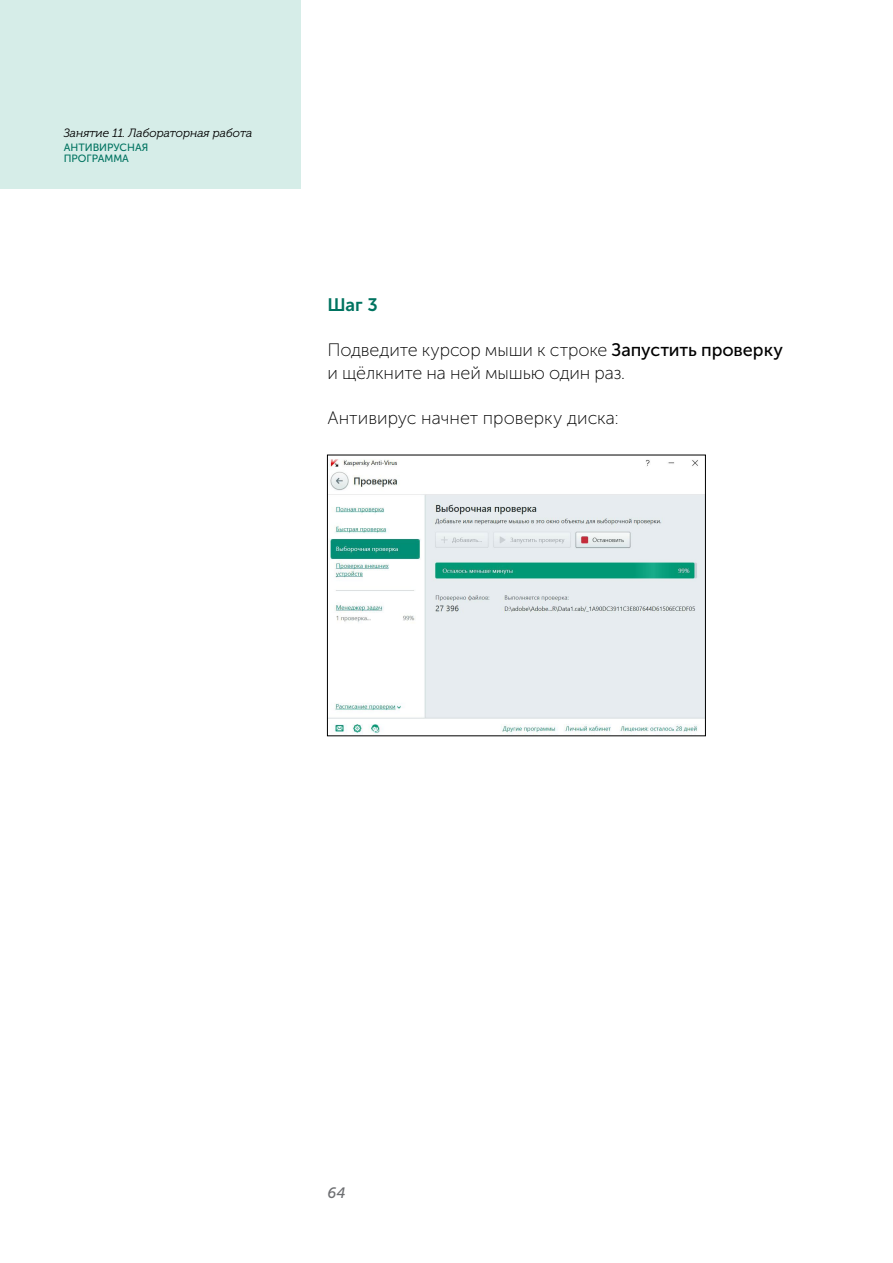
<style>
.page{position:relative;width:893px;height:1263px;background:#fff}
.page>*{position:absolute;margin:0;border:0;box-sizing:border-box;transform-origin:0 0}
.t1{font:18px/22.5px "Museo Sans Cyrl 100";letter-spacing:-.005em;color:#000}
.t2{font:18px "Museo Sans Cyrl 700";color:#007360}
.t3{font:italic 15px "Museo Sans Cyrl 500";color:#6d6e71}
.t4{font:italic 12px "Museo Cyrl 300";color:#000}
.t5{font:10.5px/10.5px "Museo Sans Cyrl 500";color:#007360}
.s1{font-family:"Museo Sans Cyrl 500"}
</style>
<div class="page">
<div style="left:0;top:0;width:300px;height:189px;background:#d6ede8"></div>
<img style="left:329px;top:459px;width:375px;height:275px">
<div style="left:327px;top:455px;width:379px;height:281px;border:1px solid #000"></div>
<p class="t4" style="left:64px;top:126px;width:190px">Занятие 11. Лабораторная работа</p>
<p class="t5" style="left:64px;top:143px;width:86px">АНТИВИРУСНАЯ<br>ПРОГРАММА</p>
<p class="t2" style="left:327px;top:295px;width:52px">Шаг 3</p>
<p class="t1" style="left:327px;top:339px;width:457px">Подведите курсор мыши к строке <span class="s1">Запустить проверку </span>и щёлкните на ней мышью один раз.</p>
<p class="t1" style="left:327px;top:407px;width:293px">Антивирус начнет проверку диска:</p>
<p class="t3" style="left:327px;top:1185px;width:20px">64</p>
</div>
